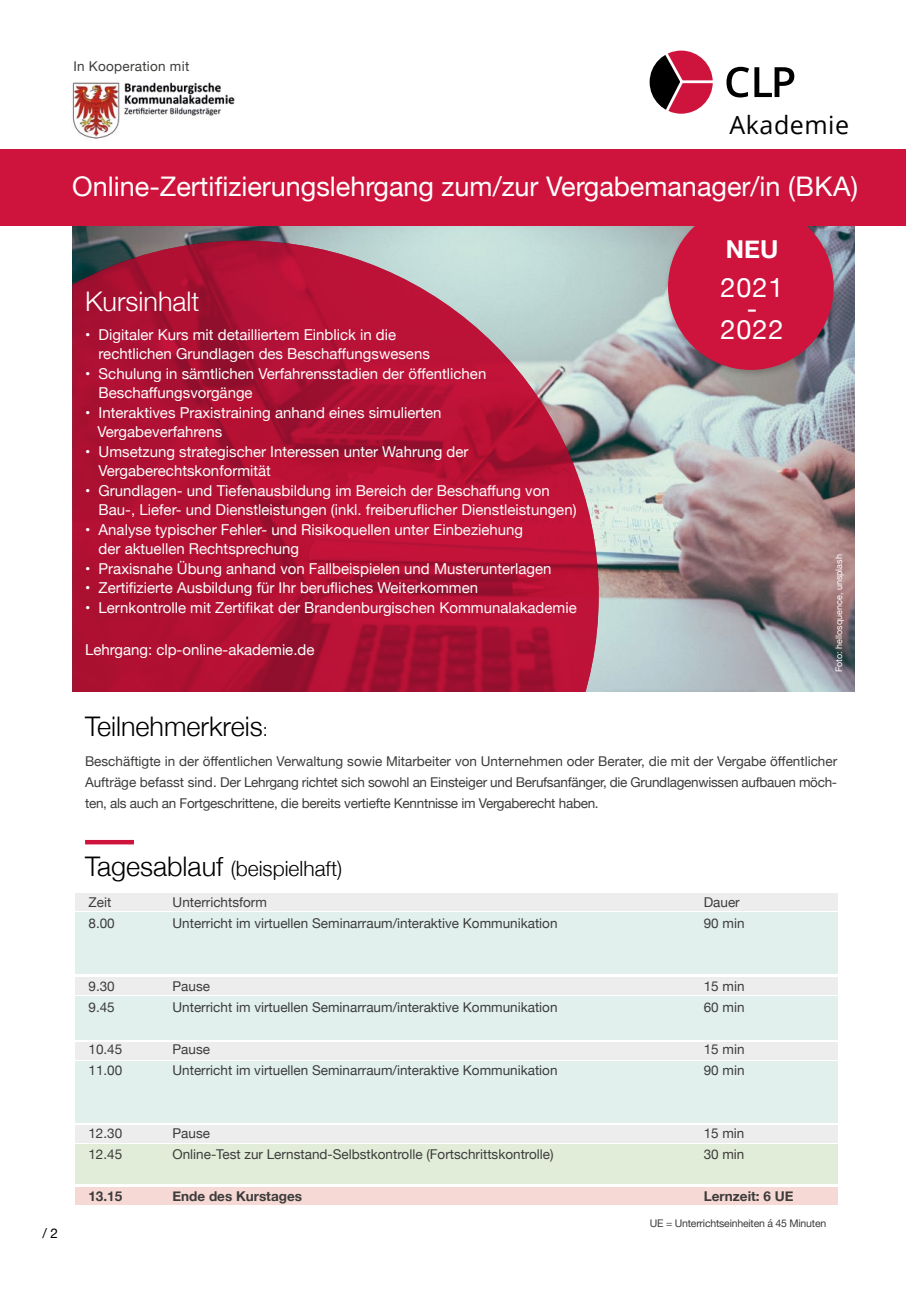
<style>
.page{position:relative;width:906px;height:1289px;background:#fff}
.page>*{position:absolute;margin:0;border:0;box-sizing:border-box;transform-origin:0 0}
.t1{font:27px "Helvetica Neue";color:#fff}
.t2{font:300 27px "Helvetica Neue";color:#000}
.t3{font:300 27px "Helvetica Neue";color:#fff}
.t4{font:27px/21px "Helvetica Neue";letter-spacing:.04em;color:#fff;text-align:center}
.t5{font:25.05px "Open Sans";letter-spacing:.02em;color:#000}
.t6{font:700 24.75px "Helvetica Neue";color:#fff}
.t7{font:300 21px "Helvetica Neue";color:#000}
.t8{font:15px/19.5px "Helvetica Neue";color:#fff}
.t9{font:13.5px/21px "Helvetica Neue";color:#3c3c3b;text-align:justify}
.t10{font:700 13.5px "Helvetica Neue";color:#3c3c3b}
.t11{font:13.5px "Helvetica Neue";letter-spacing:.02em;color:#3c3c3b}
.t12{font:13.5px "Helvetica Neue";color:#000}
.t13{font:10.5px "Helvetica Neue";letter-spacing:-.02em;color:#3c3c3b}
.t14{font:9px "Helvetica Neue";color:#fff}
.s1{font-size:18px}
.s2{font-size:27px}
</style>
<div class="page">
<div style="left:75px;top:1187px;width:763px;height:17px;background:#f6d8d4"></div>
<div style="left:75px;top:1144px;width:763px;height:39px;background:#e2edd9"></div>
<div style="left:75px;top:1125px;width:763px;height:17px;background:#ededed"></div>
<div style="left:75px;top:1042px;width:763px;height:17px;background:#ededed"></div>
<div style="left:75px;top:1061px;width:763px;height:62px;background:#e1f0ed"></div>
<div style="left:75px;top:996px;width:763px;height:44px;background:#e1f0ed"></div>
<div style="left:75px;top:977px;width:763px;height:17px;background:#ededed"></div>
<div style="left:75px;top:912px;width:763px;height:62px;background:#e1f0ed"></div>
<div style="left:75px;top:893px;width:763px;height:17px;background:#ededed"></div>
<svg style="left:726px;top:67px;width:68px;height:30px"></svg>
<div style="left:648px;top:49px;width:66px;height:66px;background:#ce143c;border-radius:50%"></div>
<div style="left:647px;top:48px;width:68px;height:68px;border:3px solid #fff;border-radius:50%"></div>
<svg style="left:649px;top:49px;width:36px;height:66px"></svg>
<hr style="left:681px;top:80px;width:33px;height:3px;background:#fff">
<img style="left:72px;top:225px;width:783px;height:467px">
<div style="left:664px;top:200px;width:179px;height:179px;background:#000;opacity:.25"></div>
<div style="left:668px;top:204px;width:165px;height:166px;background:#ce143c;border-radius:50%"></div>
<div style="left:0;top:149px;width:906px;height:76px;background:#ce143c"></div>
<svg style="left:72px;top:241px;width:527px;height:451px;background:#b02745"></svg>
<img style="left:72px;top:82px;width:163px;height:57px">
<hr style="left:85px;top:840px;width:49px;height:4px;background:#ce143c">
<p class="t11" style="left:73px;top:56px;width:117px">In Kooperation mit</p>
<h2 class="t5" style="left:729px;top:108px;width:121px">Akademie</h2>
<h1 class="t1" style="left:72px;top:167px;width:787px">Online-Zertifizierungslehrgang zum/zur Vergabemanager/in (BKA)</h1>
<h1 class="t3" style="left:85px;top:280px;width:116px">Kursinhalt</h1>
<p class="t8" style="left:99px;top:325px;width:333px;text-indent:-14px">• Digitaler Kurs mit detailliertem Einblick in die rechtlichen Grundlagen des Beschaffungswesens</p>
<p class="t8" style="left:99px;top:364px;width:389px;text-indent:-14px">• Schulung in sämtlichen Verfahrensstadien der öffentlichen<br>Beschaffungsvorgänge</p>
<p class="t8" style="left:98px;top:403px;width:345px;text-indent:-13px">• Interaktives Praxistraining anhand eines simulierten<br>Vergabeverfahrens</p>
<p class="t8" style="left:99px;top:442px;width:371px;text-indent:-14px">• Umsetzung strategischer Interessen unter Wahrung der<br>Vergaberechtskonformität</p>
<p class="t8" style="left:99px;top:481px;width:479px;text-indent:-14px">• Grundlagen- und Tiefenausbildung im Bereich der Beschaffung von<br>Bau-, Liefer- und Dienstleistungen (inkl. freiberuflicher Dienstleistungen)</p>
<p class="t8" style="left:99px;top:520px;width:426px;text-indent:-14px">• Analyse typischer Fehler- und Risikoquellen unter Einbeziehung der aktuellen Rechtsprechung</p>
<p class="t8" style="left:85px;top:559px;width:468px">• Praxisnahe Übung anhand von Fallbeispielen und Musterunterlagen</p>
<p class="t8" style="left:85px;top:579px;width:394px">• Zertifizierte Ausbildung für Ihr berufliches Weiterkommen</p>
<p class="t8" style="left:85px;top:598px;width:493px">• Lernkontrolle mit Zertifikat der Brandenburgischen Kommunalakademie</p>
<p class="t8" style="left:85px;top:640px;width:231px">Lehrgang: clp-online-akademie.de</p>
<h3 class="t6" style="left:725px;top:230px;width:54px">NEU</h3>
<h1 class="t4" style="left:720px;top:278px;width:65px">2021 -<br>2022</h1>
<p class="t14" style="left:832px;top:672px;width:119px;rotate:-90deg">Foto: hellosquence, unsplash</p>
<h1 class="t2" style="left:85px;top:704px;width:184px">Teilnehmerkreis<span class="s1">:</span></h1>
<p class="t9" style="left:85px;top:751px;width:753px">Beschäftigte in der öffentlichen Verwaltung sowie Mitarbeiter von Unternehmen oder Berater, die mit der Vergabe öffentlicher Aufträge befasst sind. Der Lehrgang richtet sich sowohl an Einsteiger und Berufsanfänger, die Grundlagenwissen aufbauen möch&shy;ten, als auch an Fortgeschrittene, die bereits vertiefte Kenntnisse im Vergaberecht haben.</p>
<h3 class="t7" style="left:85px;top:851px;width:259px"><span class="s2">Tagesablauf</span> (beispielhaft)</h3>
<p class="t9" style="left:89px;top:892px;width:24px">Zeit</p>
<p class="t9" style="left:173px;top:892px;width:96px">Unterrichtsform</p>
<p class="t9" style="left:704px;top:892px;width:38px">Dauer</p>
<p class="t9" style="left:89px;top:913px;width:28px">8.00</p>
<p class="t9" style="left:173px;top:913px;width:386px">Unterricht im virtuellen Seminarraum/interaktive Kommunikation</p>
<p class="t9" style="left:704px;top:913px;width:42px">90 min</p>
<p class="t12" style="left:42px;top:1223px;width:17px">/ 2</p>
<p class="t9" style="left:89px;top:976px;width:28px">9.30</p>
<p class="t9" style="left:173px;top:976px;width:39px">Pause</p>
<p class="t9" style="left:704px;top:976px;width:42px">15 min</p>
<p class="t9" style="left:88px;top:997px;width:28px">9.45</p>
<p class="t9" style="left:172px;top:997px;width:386px">Unterricht im virtuellen Seminarraum/interaktive Kommunikation</p>
<p class="t9" style="left:703px;top:997px;width:42px">60 min</p>
<p class="t9" style="left:88px;top:1039px;width:35px">10.45</p>
<p class="t9" style="left:172px;top:1039px;width:39px">Pause</p>
<p class="t9" style="left:703px;top:1039px;width:42px">15 min</p>
<p class="t9" style="left:88px;top:1060px;width:35px">11.00</p>
<p class="t9" style="left:172px;top:1060px;width:386px">Unterricht im virtuellen Seminarraum/interaktive Kommunikation</p>
<p class="t9" style="left:703px;top:1060px;width:42px">90 min</p>
<p class="t9" style="left:88px;top:1123px;width:35px">12.30</p>
<p class="t9" style="left:172px;top:1123px;width:39px">Pause</p>
<p class="t9" style="left:703px;top:1123px;width:42px">15 min</p>
<p class="t9" style="left:88px;top:1144px;width:35px">12.45</p>
<p class="t9" style="left:172px;top:1144px;width:383px">Online-Test zur Lernstand-Selbstkontrolle (Fortschrittskontrolle)</p>
<p class="t9" style="left:703px;top:1144px;width:42px">30 min</p>
<p class="t10" style="left:88px;top:1185px;width:35px">13.15</p>
<p class="t10" style="left:172px;top:1185px;width:131px">Ende des Kurstages</p>
<p class="t10" style="left:703px;top:1185px;width:91px">Lernzeit: 6 UE</p>
<p class="t13" style="left:649px;top:1215px;width:178px">UE = Unterrichtseinheiten á 45 Minuten</p>
</div>
